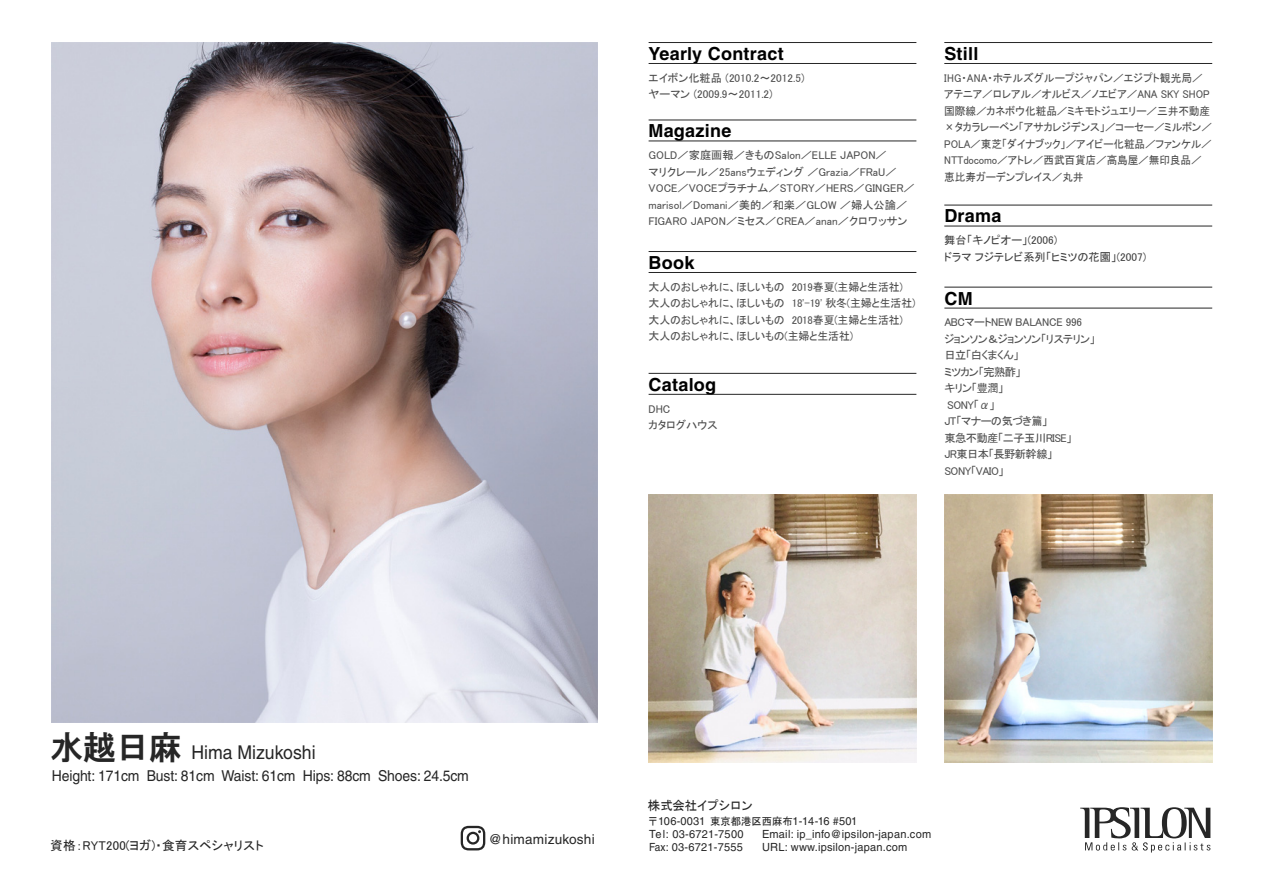
<style>
.page{position:relative;width:1263px;height:893px;background:#fff}
.page>*{position:absolute;margin:0;border:0;box-sizing:border-box;transform-origin:0 0}
.t1{font:18.9px "Helvetica";color:#262626;scale:.93 1}
.t2{font:700 18px "Helvetica";letter-spacing:.015em;color:#000}
.t3{font:15px "Helvetica";letter-spacing:-.01em;color:#262626;scale:.93 1}
.t4{font:13.65px "Helvetica";letter-spacing:.015em;color:#262626}
.t5{font:12.75px "MS P Gothic";letter-spacing:.015em;color:#262626}
.t6{font:12.75px "MS Gothic";letter-spacing:-.06em;color:#262626}
.t7{font:11.25px/16.5px "MS P Gothic";letter-spacing:-.01em;color:#4d4d4d}
.t8{font:11.25px/16.5px "MS P Gothic";letter-spacing:-.01em;color:#4d4d4d;scale:.95 1}
.t9{font:11.25px/16.5px "MS P Gothic";letter-spacing:-.05em;color:#4d4d4d}
.t10{font:11.25px/12.8px "Helvetica";letter-spacing:.02em;color:#262626}
.t11{font:11.25px/16.5px "MS P Gothic";color:#404040}
.t12{font:11.25px "Helvetica";letter-spacing:.02em;color:#262626;scale:.9 1}
.s1{font-family:"HGP Gothic E";font-size:32.85px}
.s2{font-family:"MS Gothic";font-size:10.5px}
</style>
<div class="page">
<img style="left:648px;top:495px;width:268px;height:267px">
<img style="left:944px;top:495px;width:268px;height:267px">
<hr style="left:649px;top:42px;width:267px;height:1px;background:#262626">
<hr style="left:649px;top:63px;width:267px;height:1px;background:#262626">
<hr style="left:649px;top:120px;width:267px;height:1px;background:#262626">
<hr style="left:649px;top:141px;width:267px;height:1px;background:#262626">
<hr style="left:944px;top:287px;width:268px;height:1px;background:#262626">
<hr style="left:944px;top:308px;width:268px;height:1px;background:#262626">
<hr style="left:944px;top:205px;width:268px;height:1px;background:#262626">
<hr style="left:944px;top:226px;width:268px;height:1px;background:#262626">
<hr style="left:944px;top:42px;width:268px;height:1px;background:#262626">
<hr style="left:944px;top:63px;width:268px;height:1px;background:#262626">
<hr style="left:649px;top:251px;width:267px;height:1px;background:#262626">
<hr style="left:649px;top:272px;width:267px;height:1px;background:#262626">
<hr style="left:649px;top:373px;width:267px;height:1px;background:#262626">
<hr style="left:649px;top:394px;width:267px;height:1px;background:#262626">
<svg style="left:461px;top:826px;width:24px;height:24px"></svg>
<img style="left:51px;top:43px;width:546px;height:680px">
<svg style="left:1080px;top:807px;width:130px;height:45px"></svg>
<h2 class="t2" style="left:649px;top:42px;width:137px">Yearly Contract</h2>
<p class="t7" style="left:649px;top:70px;width:157px">エイボン化粧品 (2010.2～2012.5)ヤーマン (2009.9～2011.2)</p>
<h2 class="t2" style="left:649px;top:120px;width:84px">Magazine</h2>
<p class="t7" style="left:649px;top:147px;width:268px">GOLD／家庭画報／きものSalon／ELLE JAPON／<br>マリクレール／25ansウェディング ／Grazia／FRaU／VOCE／VOCEプラチナム／STORY／HERS／GINGER／marisol／Domani／美的／和楽／GLOW ／婦人公論／FIGARO JAPON／ミセス／CREA／anan／クロワッサン</p>
<h2 class="t2" style="left:649px;top:251px;width:47px">Book</h2>
<p class="t7" style="left:649px;top:279px;width:268px">大人のおしゃれに、ほしいもの　2019春夏(主婦と生活社)大人のおしゃれに、ほしいもの　18'-19' 秋冬(主婦と生活社)大人のおしゃれに、ほしいもの　2018春夏(主婦と生活社)大人のおしゃれに、ほしいもの(主婦と生活社)</p>
<h2 class="t2" style="left:649px;top:373px;width:69px">Catalog</h2>
<p class="t7" style="left:649px;top:400px;width:71px">DHC<br>カタログハウス</p>
<h2 class="t2" style="left:944px;top:42px;width:36px">Still</h2>
<p class="t8" style="left:944px;top:70px;width:283px">IHG・ANA・ホテルズグループジャパン／エジプト観光局／アテニア／ロレアル／オルビス／ノエビア／ANA SKY SHOP国際線／カネボウ化粧品／ミキモトジュエリー／三井不動産×タカラレーベン「アサカレジデンス」／コーセー／ミルボン／<br>POLA／東芝「ダイナブック」／アイビー化粧品／ファンケル／<br>NTTdocomo／アトレ／西武百貨店／高島屋／無印良品／恵比寿ガーデンプレイス／丸井</p>
<h2 class="t2" style="left:944px;top:205px;width:59px">Drama</h2>
<p class="t11" style="left:944px;top:232px;width:203px">舞台「キノピオー」(2006)<br>ドラマ フジテレビ系列「ヒミツの花園」(2007)</p>
<h2 class="t2" style="left:944px;top:287px;width:30px">CM</h2>
<p class="t9" style="left:944px;top:314px;width:152px">ABCマートNEW BALANCE 996<br>ジョンソン＆ジョンソン「リステリン」日立「白くまくん」<br>ミツカン「完熟酢」<br>キリン「豊潤」<br>SONY「α」<br>JT「マナーの気づき篇」<br>東急不動産「二子玉川RISE」<br>JR東日本「長野新幹線」<br>SONY「VAIO」</p>
<h1 class="t1" style="left:51px;top:741px;width:287px"><span class="s1">水越日麻</span> Hima Mizukoshi</h1>
<h3 class="t3" style="left:52px;top:767px;width:450px">Height: 171cm Bust: 81cm Waist: 61cm Hips: 88cm Shoes: 24.5cm</h3>
<p class="t5" style="left:50px;top:839px;width:215px">資格：RYT200(ヨガ)・食育スペシャリスト</p>
<p class="t4" style="left:488px;top:831px;width:108px">@himamizukoshi</p>
<p class="t6" style="left:648px;top:799px;width:107px">株式会社イプシロン</p>
<p class="t10" style="left:648px;top:815px;width:211px"><span class="s2">〒</span>106-0031 <span class="s2">東京都港区西麻布</span>1-14-16 #501<br>Tel: 03-6721-7500</p>
<p class="t10" style="left:762px;top:827px;width:171px">Email: ip_info@ipsilon-japan.com</p>
<p class="t12" style="left:649px;top:840px;width:106px">Fax: 03-6721-7555</p>
<p class="t10" style="left:762px;top:840px;width:147px">URL: www.ipsilon-japan.com</p>
</div>
